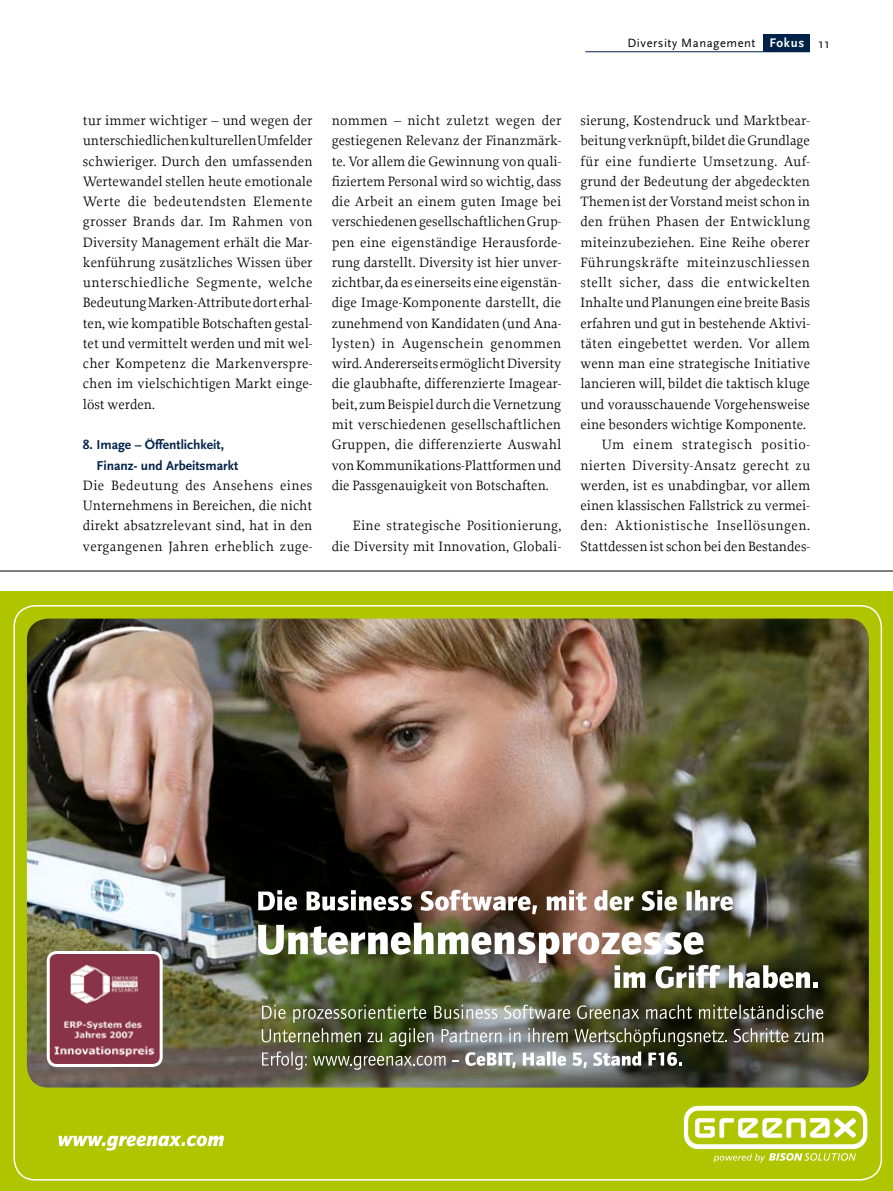
<style>
.page{position:relative;width:893px;height:1191px;background:#fff}
.page>*{position:absolute;margin:0;border:0;box-sizing:border-box;transform-origin:0 0}
.t1{font:14.25px/20.2px "Proforma";letter-spacing:.005em;color:#000;text-align:justify}
.t2{font:700 13.5px/20.2px "Scala Sans";color:#002249}
.t3{font:12.6px "Scala Sans";letter-spacing:.04em;color:#000}
.s1{font-weight:700;font-size:13.05px;color:#fff}
.s2{font-size:13.5px}
</style>
<div class="page">
<hr style="left:0;top:571px;width:893px;height:1px;background:#000">
<div style="left:0;top:591px;width:893px;height:600px;background:#aec500"></div>
<img style="left:27px;top:618px;width:842px;height:469px;border-radius:21px">
<svg style="left:684px;top:1105px;width:183px;height:57px"></svg>
<svg style="left:58px;top:1135px;width:166px;height:15px"></svg>
<svg style="left:262px;top:1004px;width:24px;height:15px"></svg>
<svg style="left:293px;top:1004px;width:133px;height:18px;background:#626e49"></svg>
<svg style="left:434px;top:1004px;width:63px;height:15px"></svg>
<svg style="left:504px;top:1004px;width:66px;height:15px"></svg>
<svg style="left:577px;top:1005px;width:62px;height:14px"></svg>
<svg style="left:646px;top:1004px;width:46px;height:15px"></svg>
<svg style="left:699px;top:1004px;width:124px;height:15px;background:#5c5d4b"></svg>
<svg style="left:734px;top:1028px;width:54px;height:14px"></svg>
<svg style="left:794px;top:1032px;width:29px;height:10px"></svg>
<img style="left:262px;top:1028px;width:465px;height:41px">
<svg style="left:258px;top:890px;width:39px;height:20px"></svg>
<svg style="left:306px;top:890px;width:106px;height:20px;background:#7c7b7a"></svg>
<svg style="left:420px;top:890px;width:117px;height:24px;background:#a79288"></svg>
<svg style="left:547px;top:890px;width:40px;height:20px"></svg>
<svg style="left:594px;top:890px;width:39px;height:20px"></svg>
<svg style="left:642px;top:890px;width:35px;height:20px"></svg>
<svg style="left:686px;top:890px;width:47px;height:20px"></svg>
<img style="left:258px;top:922px;width:462px;height:66px">
<svg style="left:729px;top:965px;width:89px;height:23px;background:#909287"></svg>
<img style="left:48px;top:952px;width:113px;height:113px;border-radius:9px">
<div style="left:47px;top:951px;width:116px;height:116px;border:3px solid #fff;border-radius:9px"></div>
<hr style="left:585px;top:51px;width:225px;height:1px;background:#002249">
<div style="left:764px;top:34px;width:46px;height:17px;background:#002249"></div>
<p class="t3" style="left:627px;top:36px;width:204px">Diversity Management <span class="s1">Fokus</span> <span class="s2">11</span></p>
<p class="t1" style="left:83px;top:110px;width:231px">tur immer wichtiger – und wegen der unterschiedlichen kulturellen Umfelder schwieriger. Durch den umfassenden Wertewandel stellen heute emotionale Werte die bedeutendsten Elemente grosser Brands dar. Im Rahmen von Diversity Management erhält die Mar&shy;kenführung zusätzliches Wissen über unterschiedliche Segmente, welche Bedeutung Marken-Attribute dort erhal&shy;ten, wie kompatible Botschaften gestal&shy;tet und vermittelt werden und mit wel&shy;cher Kompetenz die Markenverspre&shy;chen im vielschichtigen Markt einge&shy;löst werden.</p>
<p class="t2" style="left:96px;top:435px;width:143px;text-indent:-13px">8. Image – Öffentlichkeit,<br>Finanz- und Arbeitsmarkt</p>
<p class="t1" style="left:83px;top:475px;width:231px">Die Bedeutung des Ansehens eines Unternehmens in Bereichen, die nicht direkt absatzrelevant sind, hat in den vergangenen Jahren erheblich zuge-</p>
<p class="t1" style="left:332px;top:110px;width:231px">nommen – nicht zuletzt wegen der gestiegenen Relevanz der Finanzmärk&shy;te. Vor allem die Gewinnung von quali&shy;fiziertem Personal wird so wichtig, dass die Arbeit an einem guten Image bei verschiedenen gesellschaftlichen Grup&shy;pen eine eigenständige Herausforde&shy;rung darstellt. Diversity ist hier unver&shy;zichtbar, da es einerseits eine eigenstän&shy;dige Image-Komponente darstellt, die zunehmend von Kandidaten (und Ana&shy;lysten) in Augenschein genommen wird. Andererseits ermöglicht Diversity die glaubhafte, differenzierte Imagear&shy;beit, zum Beispiel durch die Vernetzung mit verschiedenen gesellschaftlichen Gruppen, die differenzierte Auswahl von Kommunikations-Plattformen und die Passgenauigkeit von Botschaften.</p>
<p class="t1" style="left:332px;top:515px;width:231px;text-align:right">Eine strategische Positionierung, die Diversity mit Innovation, Globali-</p>
<p class="t1" style="left:580px;top:110px;width:231px;text-align:right">sierung, Kostendruck und Marktbear&shy;beitung verknüpft, bildet die Grundlage für eine fundierte Umsetzung. Auf&shy;grund der Bedeutung der abgedeckten Themen ist der Vorstand meist schon in den frühen Phasen der Entwicklung miteinzubeziehen. Eine Reihe oberer Führungskräfte miteinzuschliessen stellt sicher, dass die entwickelten Inhalte und Planungen eine breite Basis erfahren und gut in bestehende Aktivi&shy;täten eingebettet werden. Vor allem wenn man eine strategische Initiative lancieren will, bildet die taktisch kluge und vorausschauende Vorgehensweise eine besonders wichtige Komponente.<br>Um einem strategisch positio&shy;nierten Diversity-Ansatz gerecht zu werden, ist es unabdingbar, vor allem einen klassischen Fallstrick zu vermei&shy;den: Aktionistische Insellösungen.<br>Stattdessen ist schon bei den Bestandes-</p>
</div>
